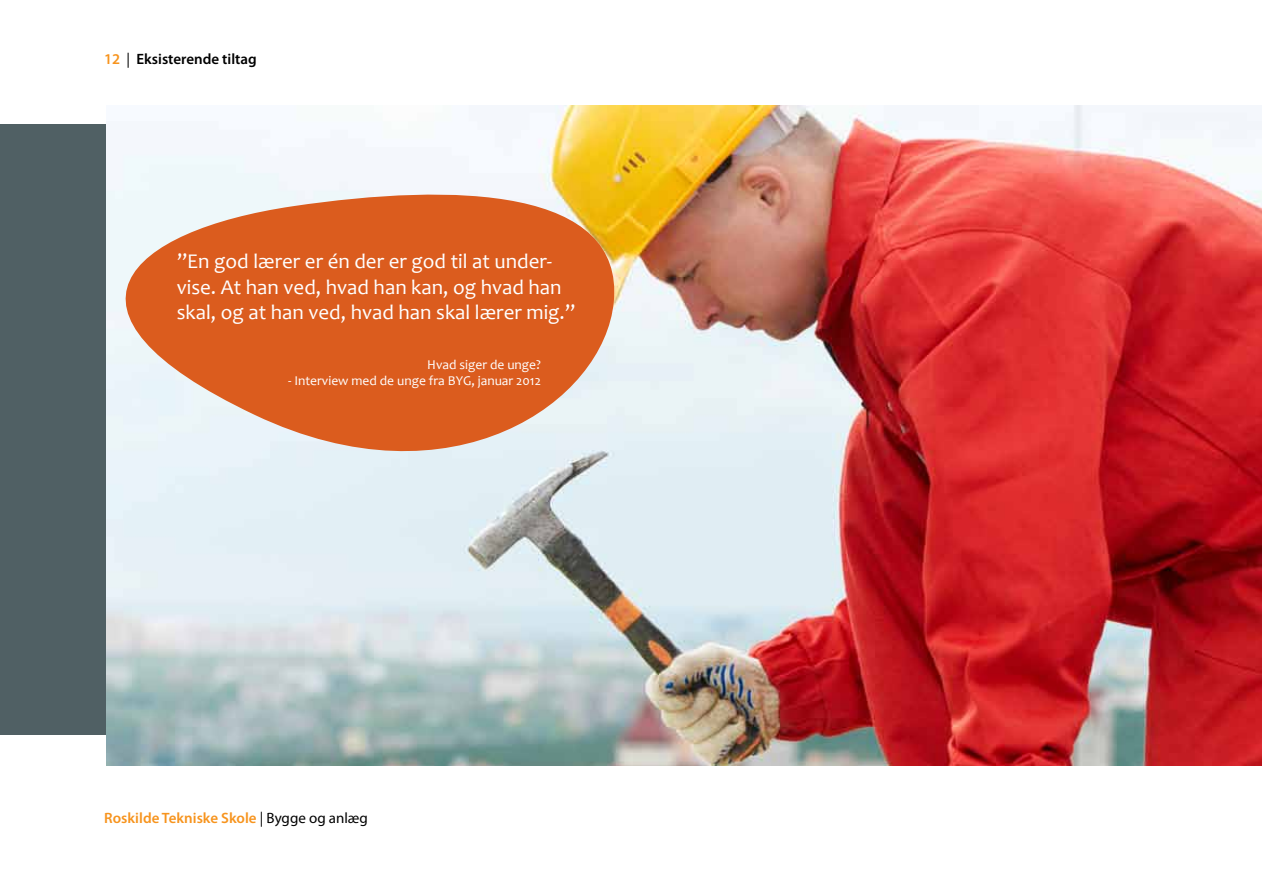
<style>
.page{position:relative;width:1263px;height:893px;background:#fff}
.page>*{position:absolute;margin:0;border:0;box-sizing:border-box;transform-origin:0 0}
.t1{font:21px/25.2px "Candara";color:#fff}
.t2{font:600 15px "Myriad Pro";color:#f7941e}
.t3{font:600 15px "Myriad Pro";color:#000}
.t4{font:13.5px "Candara";color:#fff}
.s1{color:#f7941e}
.s2{font-weight:400}
.s3{font-weight:400;color:#000}
</style>
<div class="page">
<div style="left:0;top:124px;width:1262px;height:611px;background:#506064"></div>
<img style="left:106px;top:106px;width:1156px;height:660px">
<svg style="left:106px;top:182px;width:519px;height:327px;fill:#db5c1e"></svg>
<p class="t3" style="left:104px;top:49px;width:154px"><span class="s1">12</span> <span class="s2">|</span> Eksisterende tiltag</p>
<p class="t1" style="left:177px;top:251px;width:400px">”En god lærer er én der er god til at under&shy;vise. At han ved, hvad han kan, og hvad han skal, og at han ved, hvad han skal lærer mig.”</p>
<p class="t4" style="left:427px;top:359px;width:115px">Hvad siger de unge?</p>
<p class="t4" style="left:288px;top:376px;width:254px">- Interview med de unge fra BYG, januar 2012</p>
<p class="t2" style="left:104px;top:808px;width:265px">Roskilde Tekniske Skole <span class="s3">| Bygge og anlæg</span></p>
</div>
